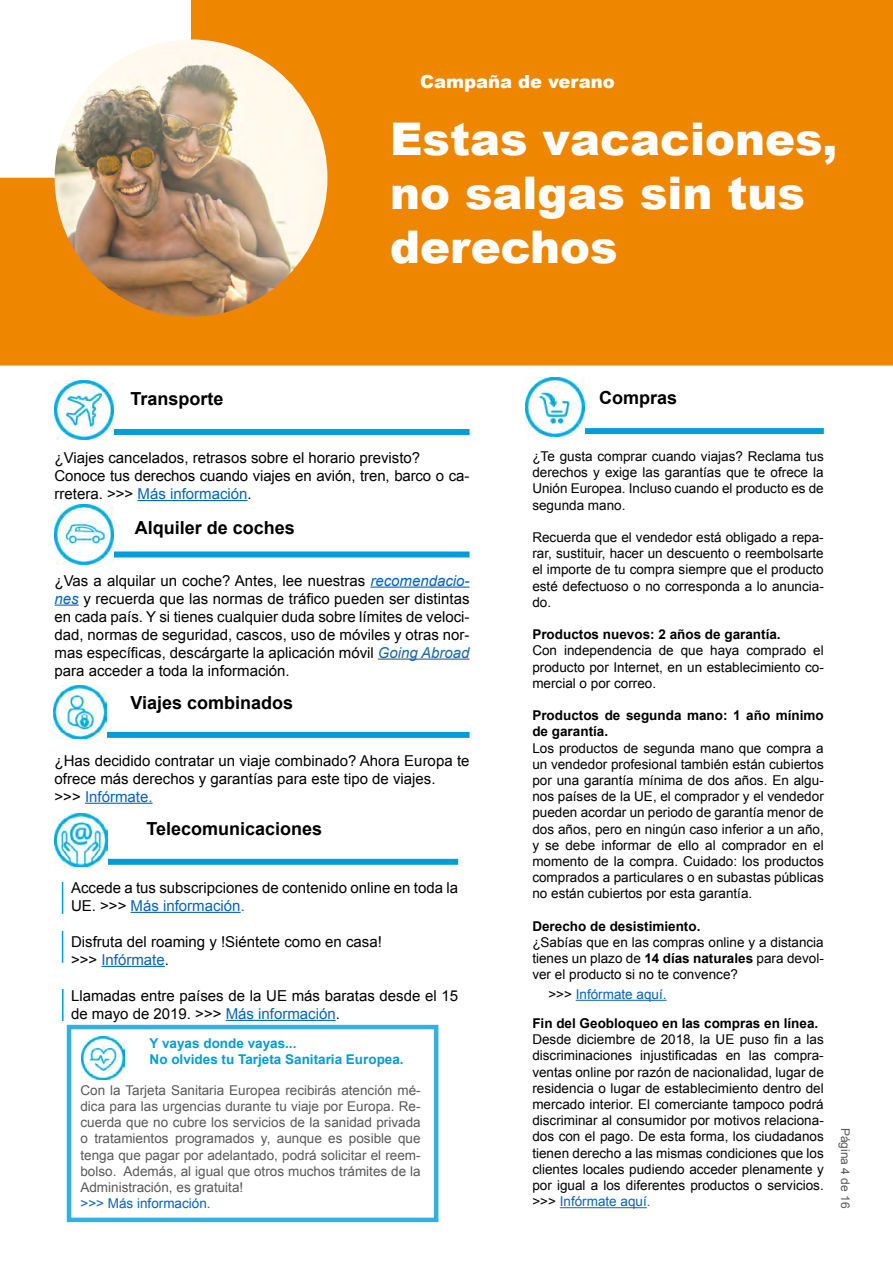
<style>
.page{position:relative;width:893px;height:1263px;background:#fff}
.page>*{position:absolute;margin:0;border:0;box-sizing:border-box;transform-origin:0 0}
.t1{font:900 45px/54px "Arial";color:#fff}
.t2{font:700 18px "Arial";color:#000}
.t3{font:900 18px "Arial";color:#fff}
.t4{font:15px/18px "Arial";color:#000}
.t5{font:13.5px/16.2px "Arial";color:#000;text-align:justify}
.t6{font:13.5px/16.2px "Arial";color:#58585a;text-align:justify}
.t7{font:700 13.5px/16.2px "Arial";color:#000}
.t8{font:700 13.5px/16.2px "Arial";color:#009dd9}
.t9{font:13.5px "Arial";color:#0563c1}
.t10{font:12px "Arial";color:#58585a}
.s1{font-weight:700}
.s2{color:#0563c1}
.s3{color:#58585a}
.s4{font-style:italic;color:#0563c1}
.s5{font-style:italic;color:#1c66a5}
.s6{color:#000}
</style>
<div class="page">
<div style="left:191px;top:0;width:702px;height:178px;background:#ef8600"></div>
<div style="left:0;top:178px;width:893px;height:187px;background:#ef8600"></div>
<div style="left:532px;top:428px;width:292px;height:6px;background:#009dd9"></div>
<hr style="left:560px;top:1207px;width:87px;height:1px;background:#0563c1">
<img style="left:525px;top:378px;width:59px;height:59px">
<img style="left:55px;top:39px;width:272px;height:278px">
<div style="left:55px;top:429px;width:415px;height:6px;background:#009dd9"></div>
<hr style="left:138px;top:500px;width:110px;height:1px;background:#0563c1">
<div style="left:55px;top:551px;width:415px;height:6px;background:#009dd9"></div>
<hr style="left:370px;top:586px;width:100px;height:2px;background:#0563c1">
<hr style="left:55px;top:604px;width:24px;height:2px;background:#0563c1">
<hr style="left:378px;top:658px;width:92px;height:2px;background:#1c66a5">
<div style="left:55px;top:732px;width:415px;height:6px;background:#009dd9"></div>
<hr style="left:85px;top:803px;width:68px;height:1px;background:#0563c1">
<img style="left:54px;top:505px;width:60px;height:59px">
<img style="left:54px;top:381px;width:60px;height:59px">
<img style="left:54px;top:686px;width:52px;height:53px">
<div style="left:62px;top:859px;width:396px;height:6px;background:#009dd9"></div>
<hr style="left:131px;top:912px;width:110px;height:1px;background:#0563c1">
<hr style="left:101px;top:966px;width:64px;height:1px;background:#0563c1">
<hr style="left:226px;top:1020px;width:110px;height:1px;background:#0563c1">
<hr style="left:62px;top:882px;width:1px;height:32px;background:#009dd9">
<hr style="left:62px;top:931px;width:1px;height:32px;background:#009dd9">
<img style="left:55px;top:814px;width:52px;height:52px">
<hr style="left:62px;top:989px;width:2px;height:32px;background:#009dd9">
<hr style="left:576px;top:1000px;width:90px;height:1px;background:#0563c1">
<div style="left:67px;top:1025px;width:371px;height:197px;background:#fff;border:4px solid #009dd9"></div>
<img style="left:81px;top:1036px;width:43px;height:43px">
<h2 class="t3" style="left:420px;top:68px;width:196px">Campaña de verano</h2>
<h2 class="t2" style="left:131px;top:386px;width:95px">Transporte</h2>
<h1 class="t1" style="left:390px;top:110px;width:449px">Estas vacaciones, no salgas sin tus derechos</h1>
<h2 class="t2" style="left:599px;top:385px;width:80px">Compras</h2>
<p class="t5" style="left:532px;top:448px;width:293px">¿Te gusta comprar cuando viajas? Reclama tus derechos y exige las garantías que te ofrece la Unión Europea. Incluso cuando el producto es de segunda mano.</p>
<p class="t5" style="left:532px;top:529px;width:293px">Recuerda que el vendedor está obligado a repa&shy;rar, sustituir, hacer un descuento o reembolsarte el importe de tu compra siempre que el producto esté defectuoso o no corresponda a lo anuncia&shy;do.</p>
<p class="t7" style="left:532px;top:626px;width:250px">Productos nuevos: 2 años de garantía.</p>
<p class="t5" style="left:532px;top:642px;width:293px">Con independencia de que haya comprado el producto por Internet, en un establecimiento co&shy;mercial o por correo.</p>
<p class="t7" style="left:532px;top:707px;width:293px">Productos de segunda mano: 1 año mínimo de garantía.</p>
<p class="t5" style="left:532px;top:740px;width:293px">Los productos de segunda mano que compra a un vendedor profesional también están cubiertos por una garantía mínima de dos años. En algu&shy;nos países de la UE, el comprador y el vendedor pueden acordar un periodo de garantía menor de dos años, pero en ningún caso inferior a un año, y se debe informar de ello al comprador en el momento de la compra. Cuidado: los productos comprados a particulares o en subastas públicas no están cubiertos por esta garantía.</p>
<p class="t7" style="left:532px;top:918px;width:170px">Derecho de desistimiento.</p>
<p class="t5" style="left:532px;top:934px;width:293px">¿Sabías que en las compras online y a distancia tienes un plazo de <span class="s1">14 días naturales</span> para devol&shy;ver el producto si no te convence?</p>
<p class="t7" style="left:532px;top:1015px;width:287px">Fin del Geobloqueo en las compras en línea.</p>
<p class="t5" style="left:532px;top:1031px;width:293px">Desde diciembre de 2018, la UE puso fin a las discriminaciones injustificadas en las compra&shy;ventas online por razón de nacionalidad, lugar de residencia o lugar de establecimiento dentro del mercado interior. El comerciante tampoco podrá discriminar al consumidor por motivos relaciona&shy;dos con el pago. De esta forma, los ciudadanos tienen derecho a las mismas condiciones que los clientes locales pudiendo acceder plenamente y por igual a los diferentes productos o servicios. &gt;&gt;&gt; <span class="s2">Infórmate aquí</span><span class="s3">.</span></p>
<p class="t4" style="left:55px;top:449px;width:416px">¿Viajes cancelados, retrasos sobre el horario previsto?<br>Conoce tus derechos cuando viajes en avión, tren, barco o ca&shy;rretera. &gt;&gt;&gt; <span class="s2">Más información</span>.</p>
<h2 class="t2" style="left:135px;top:515px;width:162px">Alquiler de coches</h2>
<p class="t4" style="left:55px;top:571px;width:416px;text-align:justify">¿Vas a alquilar un coche? Antes, lee nuestras <span class="s4">recomendacio&shy;nes</span> y recuerda que las normas de tráfico pueden ser distintas en cada país. Y si tienes cualquier duda sobre límites de veloci&shy;dad, normas de seguridad, cascos, uso de móviles y otras nor&shy;mas específicas, descárgarte la aplicación móvil <span class="s5">Going Abroad </span>para acceder a toda la información.</p>
<h2 class="t2" style="left:131px;top:689px;width:164px">Viajes combinados</h2>
<p class="t4" style="left:55px;top:751px;width:416px">¿Has decidido contratar un viaje combinado? Ahora Europa te ofrece más derechos y garantías para este tipo de viajes.<br>&gt;&gt;&gt; <span class="s2">Infórmate.</span></p>
<h2 class="t2" style="left:147px;top:816px;width:177px">Telecomunicaciones</h2>
<p class="t4" style="left:71px;top:878px;width:389px">Accede a tus subscripciones de contenido online en toda la<br>UE. &gt;&gt;&gt; <span class="s2">Más información.</span></p>
<p class="t4" style="left:71px;top:932px;width:312px">Disfruta del roaming y !Siéntete como en casa! &gt;&gt;&gt; <span class="s2">Infórmate</span>.</p>
<p class="t4" style="left:71px;top:986px;width:389px">Llamadas entre países de la UE más baratas desde el 15 de mayo de 2019. &gt;&gt;&gt; <span class="s2">Más información</span>.</p>
<p class="t9" style="left:548px;top:985px;width:120px"><span class="s6">&gt;&gt;&gt;</span> Infórmate aquí.</p>
<p class="t8" style="left:150px;top:1035px;width:256px">Y vayas donde vayas...<br>No olvides tu Tarjeta Sanitaria Europea.</p>
<p class="t6" style="left:80px;top:1082px;width:342px">Con la Tarjeta Sanitaria Europea recibirás atención mé&shy;dica para las urgencias durante tu viaje por Europa. Re&shy;cuerda que no cubre los servicios de la sanidad privada o tratamientos programados y, aunque es posible que tenga que pagar por adelantado, podrá solicitar el reem&shy;bolso. Además, al igual que otros muchos trámites de la Administración, es gratuita!</p>
<p class="t9" style="left:80px;top:1194px;width:132px">&gt;&gt;&gt; Más información.</p>
<p class="t10" style="left:854px;top:1128px;width:82px;rotate:90deg">Página 4 de 16</p>
</div>
